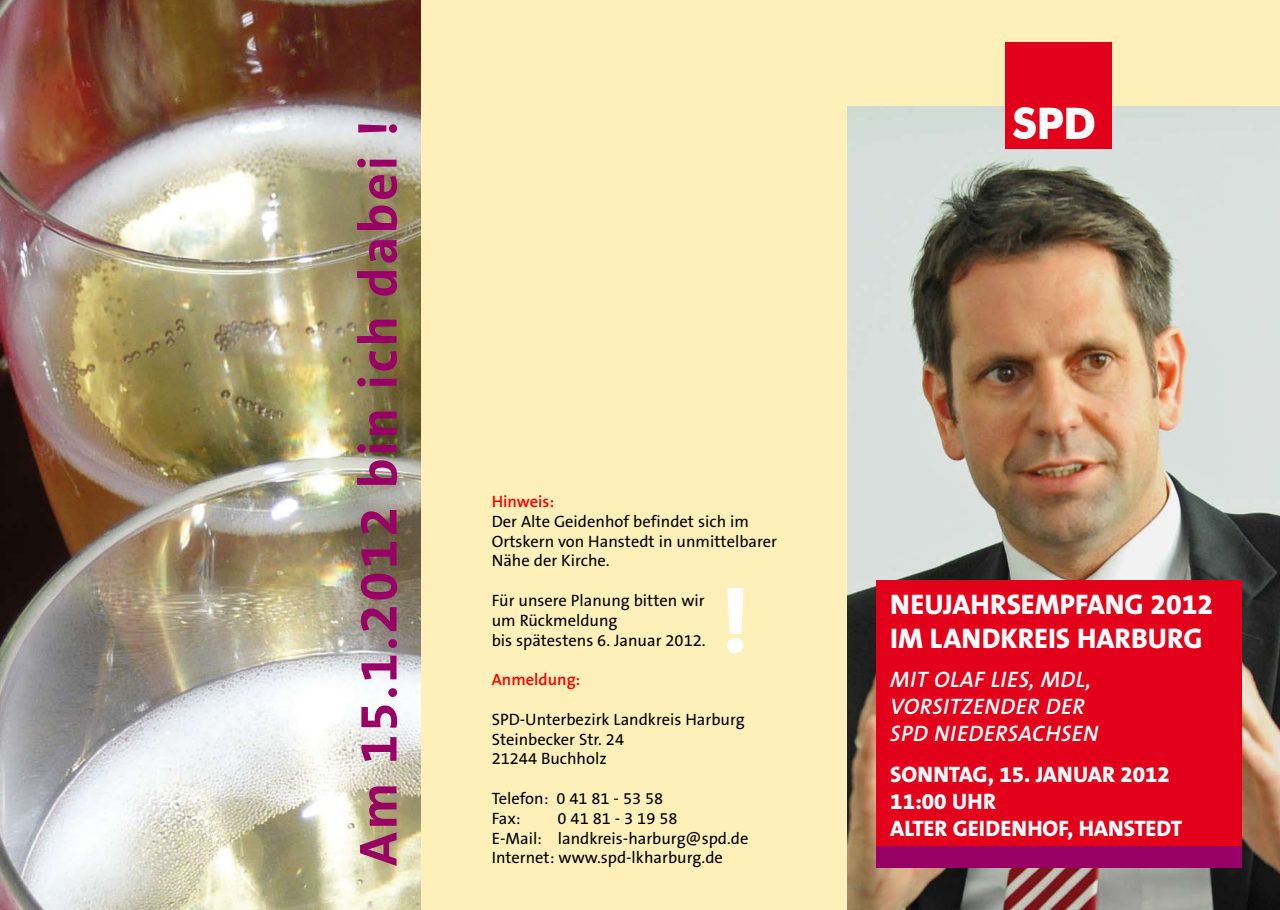
<style>
.page{position:relative;width:1280px;height:910px;background:#fff}
.page>*{position:absolute;margin:0;border:0;box-sizing:border-box;transform-origin:0 0}
.t1{font:800 90px "The Sans B8";color:#fff}
.t2{font:700 54px "The Sans B7";letter-spacing:.05em;color:#980066}
.t3{font:700 43.5px "Futura BT";color:#fff}
.t4{font:800 28.5px/34.2px "The Sans B8";color:#fff}
.t5{font:800 22.5px/27px "The Sans B8";color:#fff}
.t6{font:italic 600 22.5px/27px "The Sans B6";letter-spacing:.02em;color:#fff}
.t7{font:16.5px/19.8px "The Sans B5 Plain";color:#000}
.t8{font:600 16.5px "The Sans B6";color:#f00}
</style>
<div class="page">
<div style="left:846px;top:0;width:434px;height:112px;background:#fff0b9"></div>
<img style="left:846px;top:106px;width:434px;height:804px">
<img style="left:0;top:0;width:421px;height:910px">
<div style="left:421px;top:0;width:425px;height:910px;background:#fff0b9"></div>
<div style="left:876px;top:580px;width:366px;height:268px;background:#e2001a"></div>
<div style="left:876px;top:846px;width:366px;height:21px;background:#980066"></div>
<div style="left:1006px;top:43px;width:106px;height:106px;background:#e2001a"></div>
<h2 class="t2" style="left:350px;top:866px;width:747px;rotate:-90deg">Am 15.1.2012 bin ich dabei !</h2>
<p class="t8" style="left:492px;top:493px;width:64px">Hinweis:</p>
<p class="t7" style="left:492px;top:512px;width:287px">Der Alte Geidenhof befindet sich im<br>Ortskern von Hanstedt in unmittelbarer<br>Nähe der Kirche.</p>
<p class="t7" style="left:492px;top:591px;width:215px">Für unsere Planung bitten wir um Rückmeldung<br>bis spätestens 6. Januar 2012.</p>
<p class="t8" style="left:492px;top:671px;width:90px">Anmeldung:</p>
<p class="t7" style="left:492px;top:710px;width:254px">SPD-Unterbezirk Landkreis Harburg<br>Steinbecker Str. 24<br>21244 Buchholz</p>
<p class="t7" style="left:492px;top:789px;width:173px">Telefon: 0 41 81 - 53 58<br>Fax:</p>
<h1 class="t1" style="left:720px;top:574px;width:31px">!</h1>
<p class="t7" style="left:492px;top:809px;width:258px;text-indent:66px">0 41 81 - 3 19 58<br>E-Mail: landkreis-harburg@spd.de<br>Internet: www.spd-lkharburg.de</p>
<h3 class="t3" style="left:1012px;top:97px;width:86px">SPD</h3>
<h3 class="t4" style="left:890px;top:588px;width:324px">NEUJAHRSEMPFANG 2012<br>IM LANDKREIS HARBURG</h3>
<h3 class="t6" style="left:890px;top:667px;width:210px">MIT OLAF LIES, MDL,<br>VORSITZENDER DER<br>SPD NIEDERSACHSEN</h3>
<h3 class="t5" style="left:890px;top:761px;width:293px">SONNTAG, 15. JANUAR 2012<br>11:00 UHR<br>ALTER GEIDENHOF, HANSTEDT</h3>
</div>
